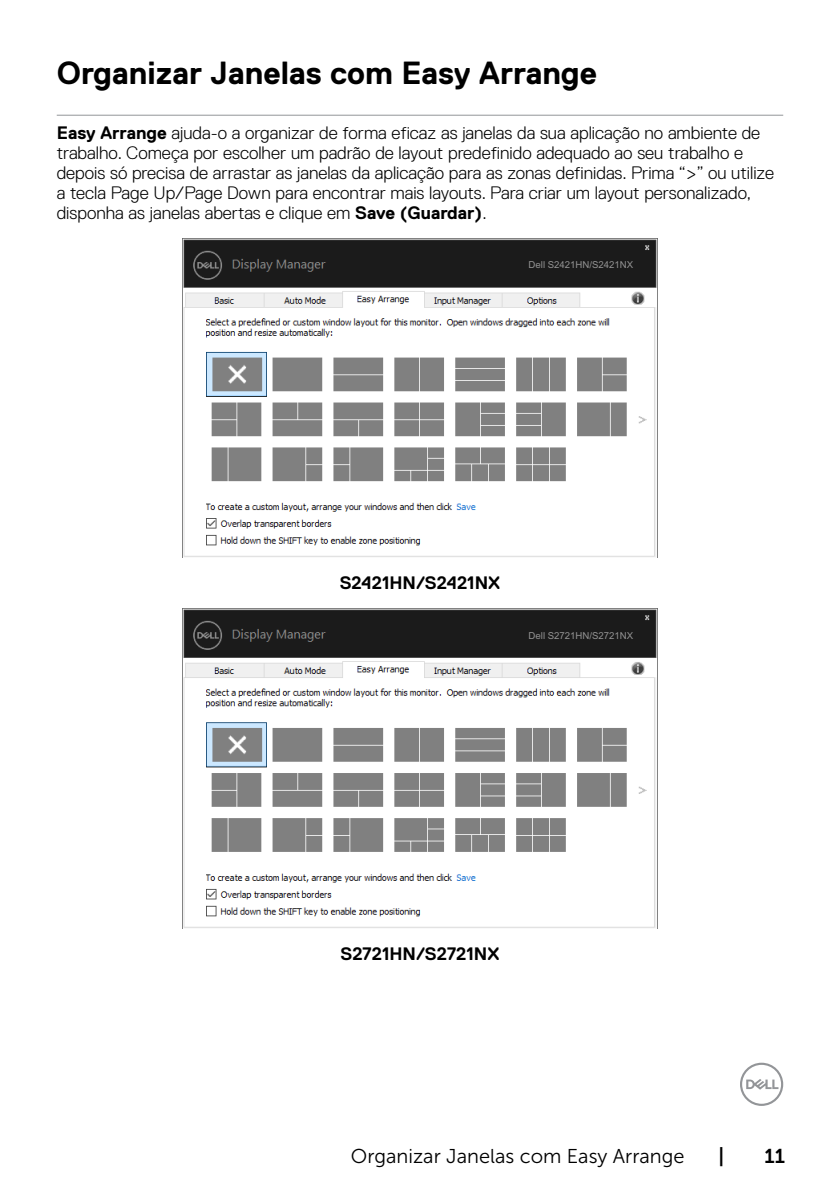
<style>
.page{position:relative;width:840px;height:1191px;background:#fff}
.page>*{position:absolute;margin:0;border:0;box-sizing:border-box;transform-origin:0 0}
.t1{font:700 32px "Dell Replica";color:#000}
.t2{font:20px "Museo Sans For Dell 300";color:#000}
.t3{font:20px "Museo Sans For Dell 700";color:#000}
.t4{font:300 18px/20px "Dell Replica";color:#000}
.t5{font:700 18px "Dell Replica";color:#000}
.t6{font:9.6px "Arial";color:#939393}
.s1{font-weight:700}
</style>
<div class="page">
<svg style="left:740px;top:1062px;width:42px;height:44px"></svg>
<hr style="left:57px;top:115px;width:725px;height:1px;background:#939598">
<img style="left:182px;top:238px;width:475px;height:320px">
<div style="left:539px;top:259px;width:103px;height:11px;background:#1b1b1b"></div>
<img style="left:182px;top:608px;width:475px;height:320px">
<div style="left:539px;top:629px;width:103px;height:11px;background:#1b1b1b"></div>
<h1 class="t1" style="left:57px;top:55px;width:541px">Organizar Janelas com Easy Arrange</h1>
<p class="t4" style="left:57px;top:123px;width:718px"><span class="s1">Easy Arrange</span> ajuda-o a organizar de forma eficaz as janelas da sua aplicação no ambiente de trabalho. Começa por escolher um padrão de layout predefinido adequado ao seu trabalho e depois só precisa de arrastar as janelas da aplicação para as zonas definidas. Prima “&gt;” ou utilize a tecla Page Up/Page Down para encontrar mais layouts. Para criar um layout personalizado, disponha as janelas abertas e clique em <span class="s1">Save (Guardar)</span>.</p>
<p class="t6" style="left:528px;top:259px;width:106px">Dell S2421HN/S2421NX</p>
<p class="t5" style="left:339px;top:573px;width:162px">S2421HN/S2421NX</p>
<p class="t6" style="left:528px;top:629px;width:106px">Dell S2721HN/S2721NX</p>
<p class="t5" style="left:340px;top:943px;width:160px">S2721HN/S2721NX</p>
<p class="t2" style="left:351px;top:1145px;width:335px">Organizar Janelas com Easy Arrange</p>
<p class="t3" style="left:718px;top:1144px;width:7px">|</p>
<p class="t3" style="left:764px;top:1144px;width:22px">11</p>
</div>
